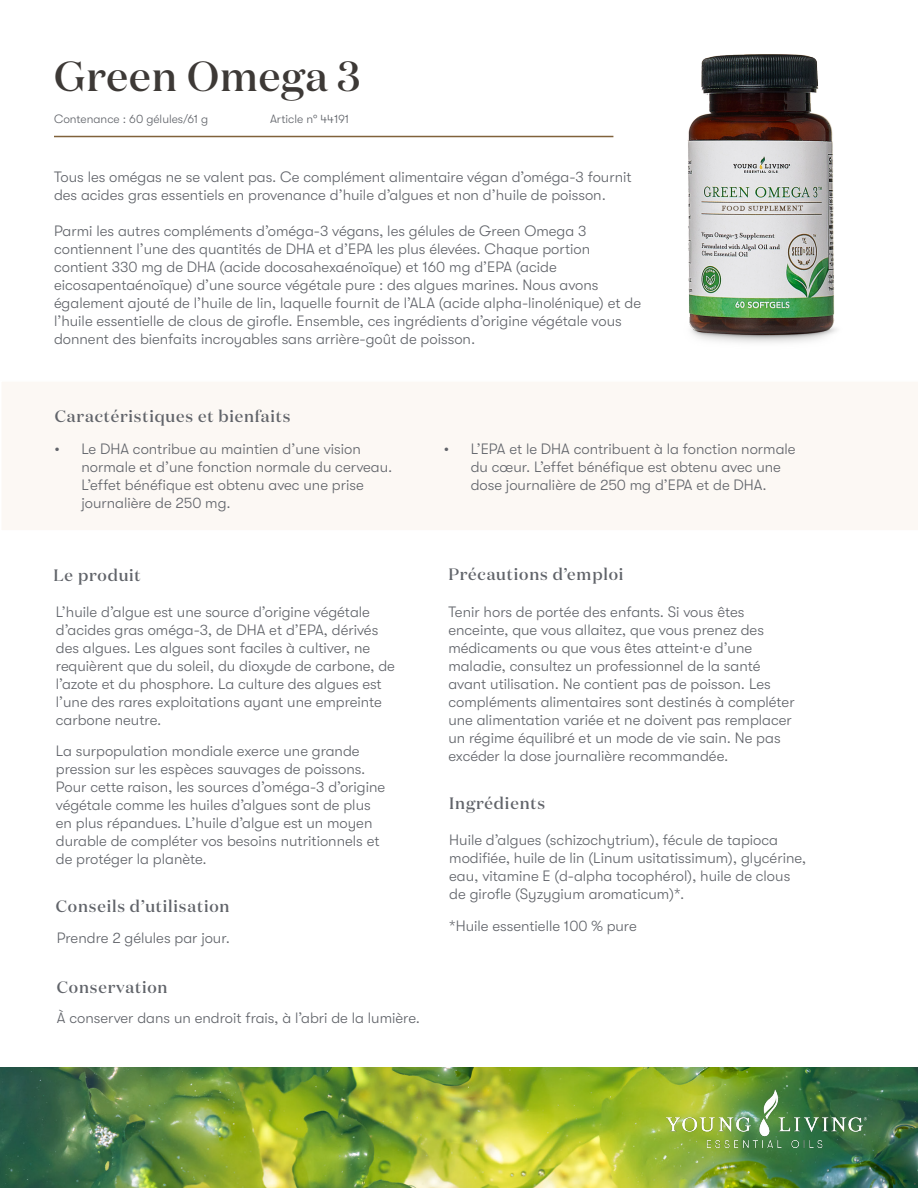
<style>
.page{position:relative;width:918px;height:1188px;background:#fff}
.page>*{position:absolute;margin:0;border:0;box-sizing:border-box;transform-origin:0 0}
.t1{font:500 42px "Domaine Display";letter-spacing:.02em;color:#3d3936}
.t2{font:500 16.5px "Domaine Display";letter-spacing:.05em;color:#61646a}
.t3{font:300 15px/18px "GT Walsheim Pro";color:#61646a}
.t4{font:300 12px "GT Walsheim Pro";color:#61646a}
</style>
<div class="page">
<img style="left:0;top:1067px;width:918px;height:121px">
<img style="left:666px;top:1090px;width:201px;height:58px">
<div style="left:2px;top:382px;width:916px;height:148px;background:#fcf8f4"></div>
<img style="left:562px;top:54px;width:275px;height:289px">
<hr style="left:54px;top:136px;width:559px;height:1px;background:#80623b">
<h1 class="t1" style="left:54px;top:49px;width:308px">Green Omega 3</h1>
<p class="t4" style="left:54px;top:112px;width:156px">Contenance : 60 gélules/61 g</p>
<p class="t4" style="left:270px;top:112px;width:81px">Article n° 44191</p>
<p class="t3" style="left:54px;top:168px;width:579px">Tous les omégas ne se valent pas. Ce complément alimentaire végan d’oméga-3 fournit des acides gras essentiels en provenance d’huile d’algues et non d’huile de poisson.</p>
<p class="t3" style="left:54px;top:222px;width:589px">Parmi les autres compléments d’oméga-3 végans, les gélules de Green Omega 3 contiennent l’une des quantités de DHA et d’EPA les plus élevées. Chaque portion contient 330 mg de DHA (acide docosahexaénoïque) et 160 mg d’EPA (acide eicosapentaénoïque) d’une source végétale pure : des algues marines. Nous avons également ajouté de l’huile de lin, laquelle fournit de l’ALA (acide alpha-linolénique) et de l’huile essentielle de clous de girofle. Ensemble, ces ingrédients d’origine végétale vous donnent des bienfaits incroyables sans arrière-goût de poisson.</p>
<p class="t2" style="left:55px;top:406px;width:237px">Caractéristiques et bienfaits</p>
<p class="t3" style="left:81px;top:440px;width:313px;text-indent:-27px">• Le DHA contribue au maintien d’une vision normale et d’une fonction normale du cerveau.<br>L’effet bénéfique est obtenu avec une prise journalière de 250 mg.</p>
<p class="t3" style="left:471px;top:440px;width:327px;text-indent:-27px">• L’EPA et le DHA contribuent à la fonction normale du cœur. L’effet bénéfique est obtenu avec une dose journalière de 250 mg d’EPA et de DHA.</p>
<p class="t2" style="left:53px;top:565px;width:89px">Le produit</p>
<p class="t3" style="left:56px;top:603px;width:341px">L’huile d’algue est une source d’origine végétale d’acides gras oméga-3, de DHA et d’EPA, dérivés des algues. Les algues sont faciles à cultiver, ne requièrent que du soleil, du dioxyde de carbone, de l’azote et du phosphore. La culture des algues est l’une des rares exploitations ayant une empreinte carbone neutre.</p>
<p class="t3" style="left:56px;top:742px;width:331px">La surpopulation mondiale exerce une grande pression sur les espèces sauvages de poissons.<br>Pour cette raison, les sources d’oméga-3 d’origine végétale comme les huiles d’algues sont de plus en plus répandues. L’huile d’algue est un moyen durable de compléter vos besoins nutritionnels et de protéger la planète.</p>
<p class="t2" style="left:56px;top:895px;width:175px">Conseils d’utilisation</p>
<p class="t3" style="left:57px;top:929px;width:175px">Prendre 2 gélules par jour.</p>
<p class="t2" style="left:57px;top:976px;width:112px">Conservation</p>
<p class="t3" style="left:57px;top:1009px;width:365px">À conserver dans un endroit frais, à l’abri de la lumière.</p>
<p class="t2" style="left:448px;top:564px;width:177px">Précautions d’emploi</p>
<p class="t3" style="left:448px;top:603px;width:348px">Tenir hors de portée des enfants. Si vous êtes enceinte, que vous allaitez, que vous prenez des médicaments ou que vous êtes atteint·e d’une maladie, consultez un professionnel de la santé avant utilisation. Ne contient pas de poisson. Les compléments alimentaires sont destinés à compléter une alimentation variée et ne doivent pas remplacer un régime équilibré et un mode de vie sain. Ne pas excéder la dose journalière recommandée.</p>
<p class="t2" style="left:449px;top:793px;width:97px">Ingrédients</p>
<p class="t3" style="left:449px;top:831px;width:359px">Huile d’algues (schizochytrium), fécule de tapioca modifiée, huile de lin (Linum usitatissimum), glycérine, eau, vitamine E (d-alpha tocophérol), huile de clous de girofle (Syzygium aromaticum)*.</p>
<p class="t3" style="left:449px;top:917px;width:189px">*Huile essentielle 100 % pure</p>
</div>
